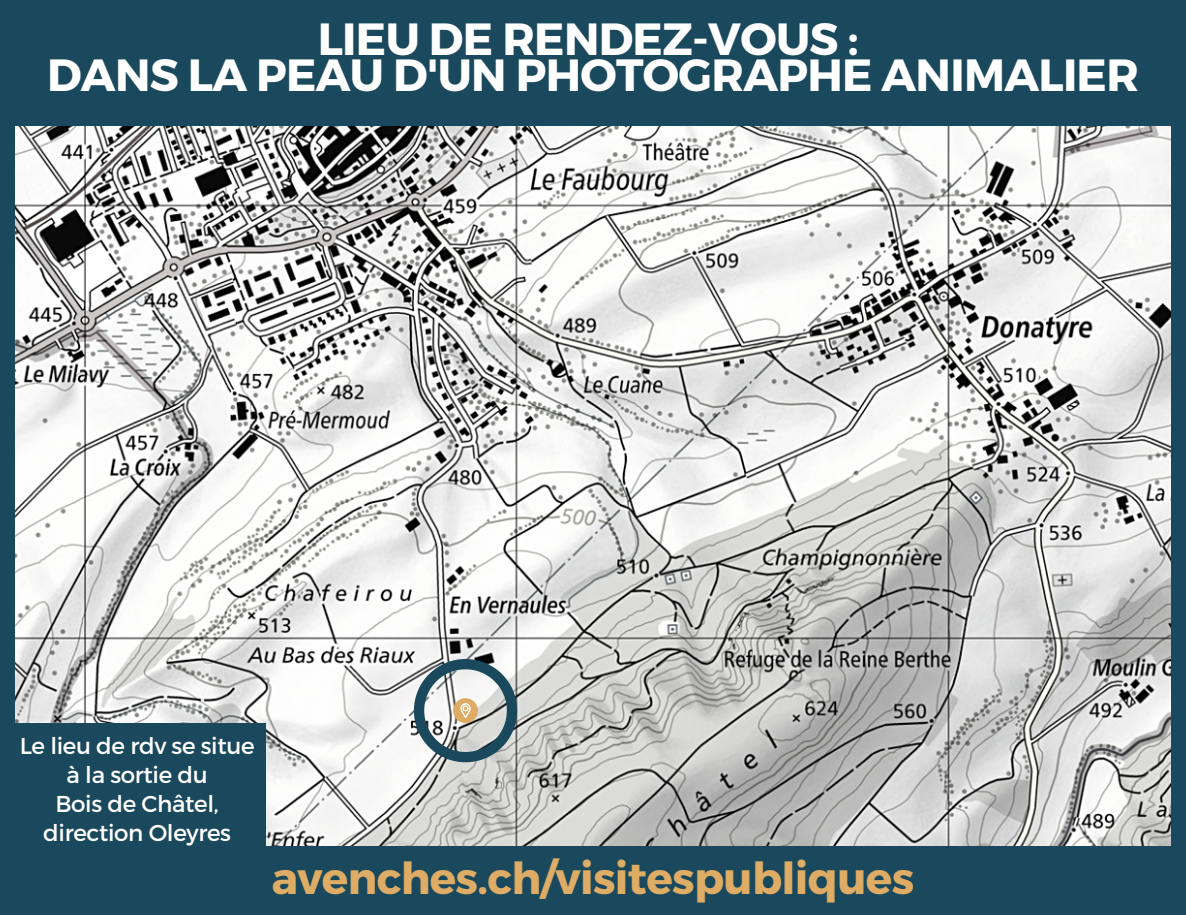
<style>
.page{position:relative;width:1186px;height:915px;background:#fff}
.page>*{position:absolute;margin:0;border:0;box-sizing:border-box;transform-origin:0 0}
.t1{font:700 45.15px "Montserrat";letter-spacing:-.015em;color:#fff}
.t2{font:700 43.95px "Montserrat";letter-spacing:-.015em;color:#deac64}
.t3{font:22.95px "Montserrat";letter-spacing:-.015em;color:#fff}
</style>
<div class="page">
<div style="left:0;top:0;width:1185px;height:914px;background:#1a485c"></div>
<img style="left:15px;top:127px;width:1155px;height:718px">
<div style="left:0;top:723px;width:265px;height:191px;background:#1a485c"></div>
<svg style="left:414px;top:659px;width:103px;height:103px"></svg>
<p class="t1" style="left:318px;top:9px;width:542px">LIEU DE RENDEZ-VOUS :</p>
<p class="t1" style="left:47px;top:45px;width:1093px">DANS LA PEAU D'UN PHOTOGRAPHE ANIMALIER</p>
<p class="t3" style="left:20px;top:730px;width:236px">Le lieu de rdv se situe</p>
<p class="t3" style="left:67px;top:759px;width:143px">à la sortie du</p>
<p class="t3" style="left:55px;top:789px;width:165px">Bois de Châtel,</p>
<p class="t3" style="left:43px;top:818px;width:189px">direction Oleyres</p>
<p class="t2" style="left:272px;top:850px;width:644px">avenches.ch/visitespubliques</p>
</div>
